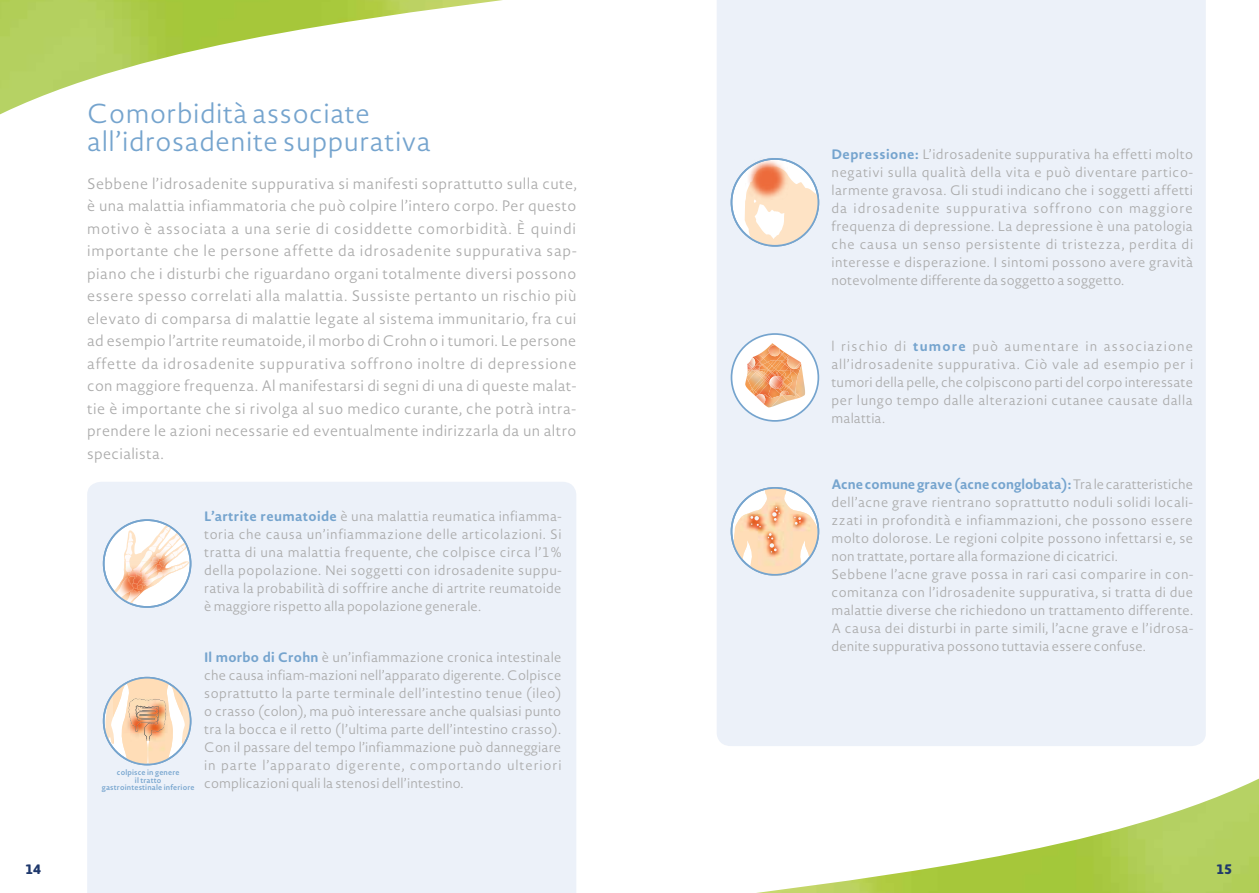
<style>
.page{position:relative;width:1259px;height:893px;background:#fff}
.page>*{position:absolute;margin:0;border:0;box-sizing:border-box;transform-origin:0 0}
.t1{font:300 27px/28.5px "Novel Sans Rd Pro";letter-spacing:.02em;color:#75a4ce}
.t2{font:300 15px/22.5px "Novel Sans Rd Pro";letter-spacing:.02em;color:#aaa;text-align:justify}
.t3{font:300 13.5px/18px "Novel Sans Rd Pro";letter-spacing:.025em;color:#aaa;text-align:justify}
.t4{font:800 13.5px "Novel Sans Rd Pro";color:#1f386c}
.t5{font:600 7.5px/7.5px "Novel Sans Rd Pro";letter-spacing:.02em;color:#75a4ce;text-align:center}
.s1{font-weight:700;color:#75a4ce}
</style>
<div class="page">
<img style="left:0;top:0;width:503px;height:115px">
<img style="left:756px;top:778px;width:503px;height:115px">
<div style="left:87px;top:482px;width:489px;height:411px;background:#ecf1f9"></div>
<div style="left:717px;top:0;width:488px;height:746px;background:#ecf1f9"></div>
<svg style="left:105px;top:523px;width:86px;height:84px"></svg>
<div style="left:103px;top:519px;width:88px;height:89px;border:2px solid #75a4ce;border-radius:50%"></div>
<div style="left:731px;top:334px;width:87px;height:87px;background:#fff;border-radius:50%"></div>
<img style="left:724px;top:331px;width:37px;height:30px">
<img style="left:750px;top:407px;width:19px;height:18px">
<img style="left:765px;top:331px;width:38px;height:15px">
<img style="left:803px;top:331px;width:15px;height:35px">
<img style="left:801px;top:365px;width:4px;height:32px">
<img style="left:764px;top:404px;width:15px;height:3px">
<img style="left:724px;top:368px;width:26px;height:57px">
<svg style="left:745px;top:343px;width:56px;height:61px"></svg>
<svg style="left:817px;top:348px;width:1px;height:70px"></svg>
<svg style="left:104px;top:678px;width:87px;height:86px"></svg>
<img style="left:120px;top:682px;width:46px;height:82px">
<img style="left:132px;top:705px;width:27px;height:28px">
<div style="left:103px;top:677px;width:88px;height:88px;border:2px solid #75a4ce;border-radius:50%"></div>
<svg style="left:731px;top:159px;width:87px;height:87px"></svg>
<svg style="left:744px;top:166px;width:74px;height:80px"></svg>
<img style="left:745px;top:157px;width:44px;height:45px">
<div style="left:730px;top:158px;width:89px;height:89px;border:2px solid #75a4ce;border-radius:50%"></div>
<svg style="left:731px;top:488px;width:87px;height:87px;background:#f2dbc7"></svg>
<div style="left:730px;top:487px;width:89px;height:89px;border:2px solid #75a4ce;border-radius:50%"></div>
<h1 class="t1" style="left:87px;top:99px;width:345px">Comorbidità associate all’idrosadenite suppurativa</h1>
<p class="t2" style="left:87px;top:172px;width:491px">Sebbene l’idrosadenite suppurativa si manifesti soprattutto sulla cute, è una malattia infiammatoria che può colpire l’intero corpo. Per questo motivo è associata a una serie di cosiddette comorbidità. È quindi importante che le persone affette da idrosadenite suppurativa sap&shy;piano che i disturbi che riguardano organi totalmente diversi possono essere spesso correlati alla malattia. Sussiste pertanto un rischio più elevato di comparsa di malattie legate al sistema immunitario, fra cui ad esempio l’artrite reumatoide, il morbo di Crohn o i tumori. Le persone affette da idrosadenite suppurativa soffrono inoltre di depressione con maggiore frequenza. Al manifestarsi di segni di una di queste malat&shy;tie è importante che si rivolga al suo medico curante, che potrà intra&shy;prendere le azioni necessarie ed eventualmente indirizzarla da un altro specialista.</p>
<p class="t5" style="left:102px;top:769px;width:94px">colpisce in genere<br>il tratto<br>gastrointestinale inferiore</p>
<p class="t3" style="left:204px;top:507px;width:359px"><span class="s1">L’artrite reumatoide</span> è una malattia reumatica infiamma&shy;toria che causa un’infiammazione delle articolazioni. Si tratta di una malattia frequente, che colpisce circa l’1% della popolazione. Nei soggetti con idrosadenite suppu&shy;rativa la probabilità di soffrire anche di artrite reumatoide è maggiore rispetto alla popolazione generale.</p>
<p class="t3" style="left:204px;top:648px;width:359px"><span class="s1">Il morbo di Crohn</span> è un’infiammazione cronica intestinale che causa infiam-mazioni nell’apparato digerente. Colpisce soprattutto la parte terminale dell’intestino tenue (ileo) o crasso (colon), ma può interessare anche qualsiasi punto tra la bocca e il retto (l’ultima parte dell’intestino crasso).<br>Con il passare del tempo l’infiammazione può danneggiare in parte l’apparato digerente, comportando ulteriori complicazioni quali la stenosi dell’intestino.</p>
<p class="t3" style="left:831px;top:145px;width:363px"><span class="s1">Depressione:</span> L’idrosadenite suppurativa ha effetti molto negativi sulla qualità della vita e può diventare partico&shy;larmente gravosa. Gli studi indicano che i soggetti affetti da idrosadenite suppurativa soffrono con maggiore frequenza di depressione. La depressione è una patologia che causa un senso persistente di tristezza, perdita di interesse e disperazione. I sintomi possono avere gravità notevolmente differente da soggetto a soggetto.</p>
<p class="t3" style="left:831px;top:337px;width:363px">l rischio di <span class="s1">tumore</span> può aumentare in associazione all’idrosadenite suppurativa. Ciò vale ad esempio per i tumori della pelle, che colpiscono parti del corpo interessate per lungo tempo dalle alterazioni cutanee causate dalla malattia.</p>
<p class="t3" style="left:831px;top:475px;width:363px;text-align:left"><span class="s1">Acne comune grave (acne conglobata):</span>Tra le caratteristiche dell’acne grave rientrano soprattutto noduli solidi locali&shy;zzati in profondità e infiammazioni, che possono essere molto dolorose. Le regioni colpite possono infettarsi e, se non trattate, portare alla formazione di cicatrici.<br>Sebbene l’acne grave possa in rari casi comparire in con&shy;comitanza con l’idrosadenite suppurativa, si tratta di due malattie diverse che richiedono un trattamento differente.<br>A causa dei disturbi in parte simili, l’acne grave e l’idrosa&shy;denite suppurativa possono tuttavia essere confuse.</p>
<p class="t4" style="left:26px;top:859px;width:17px">14</p>
<p class="t4" style="left:1216px;top:859px;width:17px">15</p>
</div>
